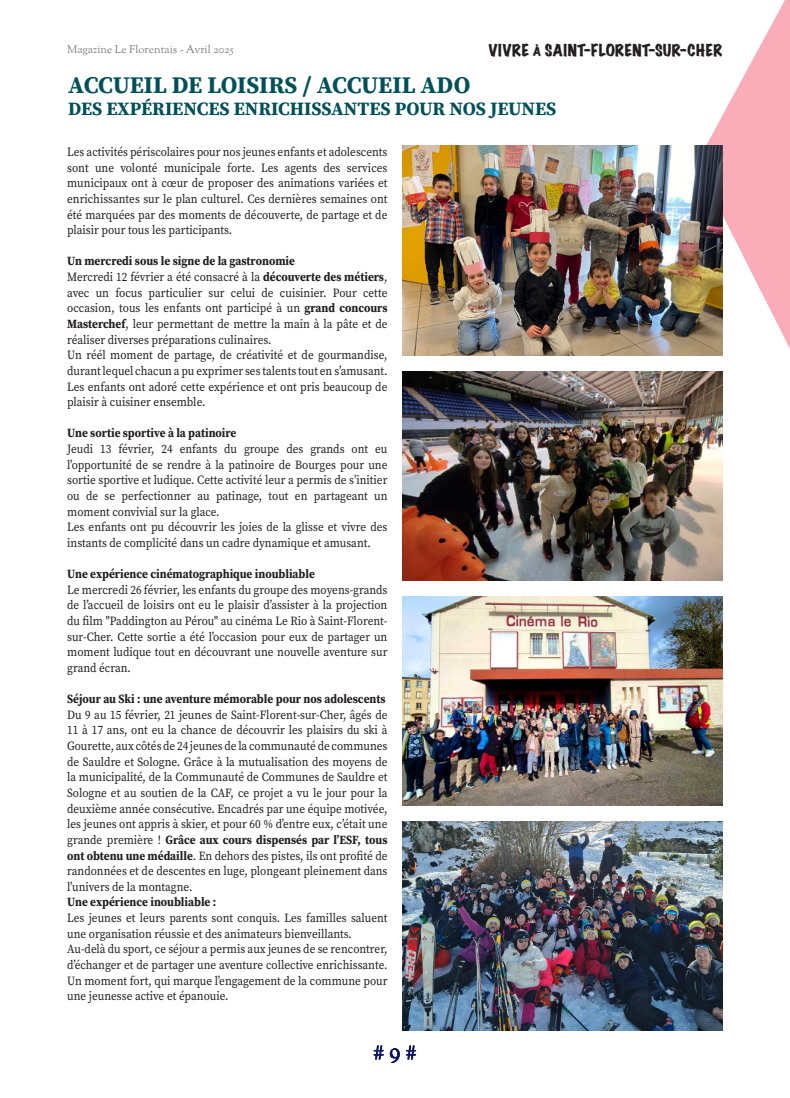
<style>
.page{position:relative;width:790px;height:1098px;background:#fff}
.page>*{position:absolute;margin:0;border:0;box-sizing:border-box;transform-origin:0 0}
.t1{font:700 23.75px "Source Serif Pro";letter-spacing:-.005em;color:#005057}
.t2{font:22.5px "OFL Goudy St M";color:#0f165f}
.t3{font:700 18.75px "Source Serif Pro";color:#005057}
.t4{font:expanded 15px "Marker Felt";letter-spacing:.035em;color:#231f20}
.t5{font:12.5px/15.6px "Source Serif Pro";color:#231f20;text-align:justify;scale:.9 1}
.t6{font:700 12.5px "Source Serif Pro";color:#231f20;scale:.9 1}
.t7{font:11.25px "OFL Goudy St M";color:#7e8083}
.s1{font-weight:700}
</style>
<div class="page">
<svg style="left:696px;top:0;width:93px;height:348px"></svg>
<img style="left:402px;top:821px;width:319px;height:209px">
<img style="left:402px;top:146px;width:320px;height:209px">
<img style="left:402px;top:371px;width:320px;height:209px">
<img style="left:402px;top:596px;width:320px;height:209px">
<p class="t7" style="left:67px;top:42px;width:168px">Magazine Le Florentais - Avril 2025</p>
<p class="t4" style="left:488px;top:38px;width:235px">VIVRE À SAINT-FLORENT-SUR-CHER</p>
<h1 class="t1" style="left:68px;top:68px;width:403px">ACCUEIL DE LOISIRS / ACCUEIL ADO</h1>
<h3 class="t3" style="left:68px;top:96px;width:489px">DES EXPÉRIENCES ENRICHISSANTES POUR NOS JEUNES</h3>
<p class="t5" style="left:67px;top:144px;width:357px">Les activités périscolaires pour nos jeunes enfants et adolescents sont une volonté municipale forte. Les agents des services municipaux ont à cœur de proposer des animations variées et enrichissantes sur le plan culturel. Ces dernières semaines ont été marquées par des moments de découverte, de partage et de plaisir pour tous les participants.</p>
<p class="t5" style="left:67px;top:253px;width:357px;text-align:left"><span class="s1">Un mercredi sous le signe de la gastronomie<br></span>Mercredi 12 février a été consacré à la <span class="s1">découverte des métiers</span>, avec un focus particulier sur celui de cuisinier. Pour cette occasion, tous les enfants ont participé à un <span class="s1">grand concours Masterchef</span>, leur permettant de mettre la main à la pâte et de réaliser diverses préparations culinaires.<br>Un réél moment de partage, de créativité et de gourmandise, durant lequel chacun a pu exprimer ses talents tout en s’amusant.<br>Les enfants ont adoré cette expérience et ont pris beaucoup de plaisir à cuisiner ensemble.</p>
<p class="t6" style="left:67px;top:424px;width:189px">Une sortie sportive à la patinoire</p>
<p class="t5" style="left:67px;top:441px;width:357px;text-align:left">Jeudi 13 février, 24 enfants du groupe des grands ont eu l’opportunité de se rendre à la patinoire de Bourges pour une sortie sportive et ludique. Cette activité leur a permis de s’initier ou de se perfectionner au patinage, tout en partageant un moment convivial sur la glace.<br>Les enfants ont pu découvrir les joies de la glisse et vivre des instants de complicité dans un cadre dynamique et amusant.</p>
<p class="t6" style="left:67px;top:565px;width:276px">Une expérience cinématographique inoubliable</p>
<p class="t5" style="left:67px;top:581px;width:357px">Le mercredi 26 février, les enfants du groupe des moyens-grands de l’accueil de loisirs ont eu le plaisir d’assister à la projection du film "Paddington au Pérou" au cinéma Le Rio à Saint-Florent&shy;sur-Cher. Cette sortie a été l’occasion pour eux de partager un moment ludique tout en découvrant une nouvelle aventure sur grand écran.</p>
<p class="t6" style="left:67px;top:690px;width:355px">Séjour au Ski : une aventure mémorable pour nos adolescents</p>
<p class="t5" style="left:67px;top:706px;width:357px">Du 9 au 15 février, 21 jeunes de Saint-Florent-sur-Cher, âgés de 11 à 17 ans, ont eu la chance de découvrir les plaisirs du ski à Gourette, aux côtés de 24 jeunes de la communauté de communes de Sauldre et Sologne. Grâce à la mutualisation des moyens de la municipalité, de la Communauté de Communes de Sauldre et Sologne et au soutien de la CAF, ce projet a vu le jour pour la deuxième année consécutive. Encadrés par une équipe motivée, les jeunes ont appris à skier, et pour 60 % d’entre eux, c’était une grande première ! <span class="s1">Grâce aux cours dispensés par l’ESF, tous ont obtenu une médaille</span>. En dehors des pistes, ils ont profité de randonnées et de descentes en luge, plongeant pleinement dans l’univers de la montagne.</p>
<p class="t6" style="left:67px;top:893px;width:167px">Une expérience inoubliable :</p>
<p class="t5" style="left:67px;top:910px;width:357px;text-align:left">Les jeunes et leurs parents sont conquis. Les familles saluent une organisation réussie et des animateurs bienveillants.<br>Au-delà du sport, ce séjour a permis aux jeunes de se rencontrer, d’échanger et de partager une aventure collective enrichissante.<br>Un moment fort, qui marque l’engagement de la commune pour une jeunesse active et épanouie.</p>
<h2 class="t2" style="left:372px;top:1036px;width:46px"># 9 #</h2>
</div>
